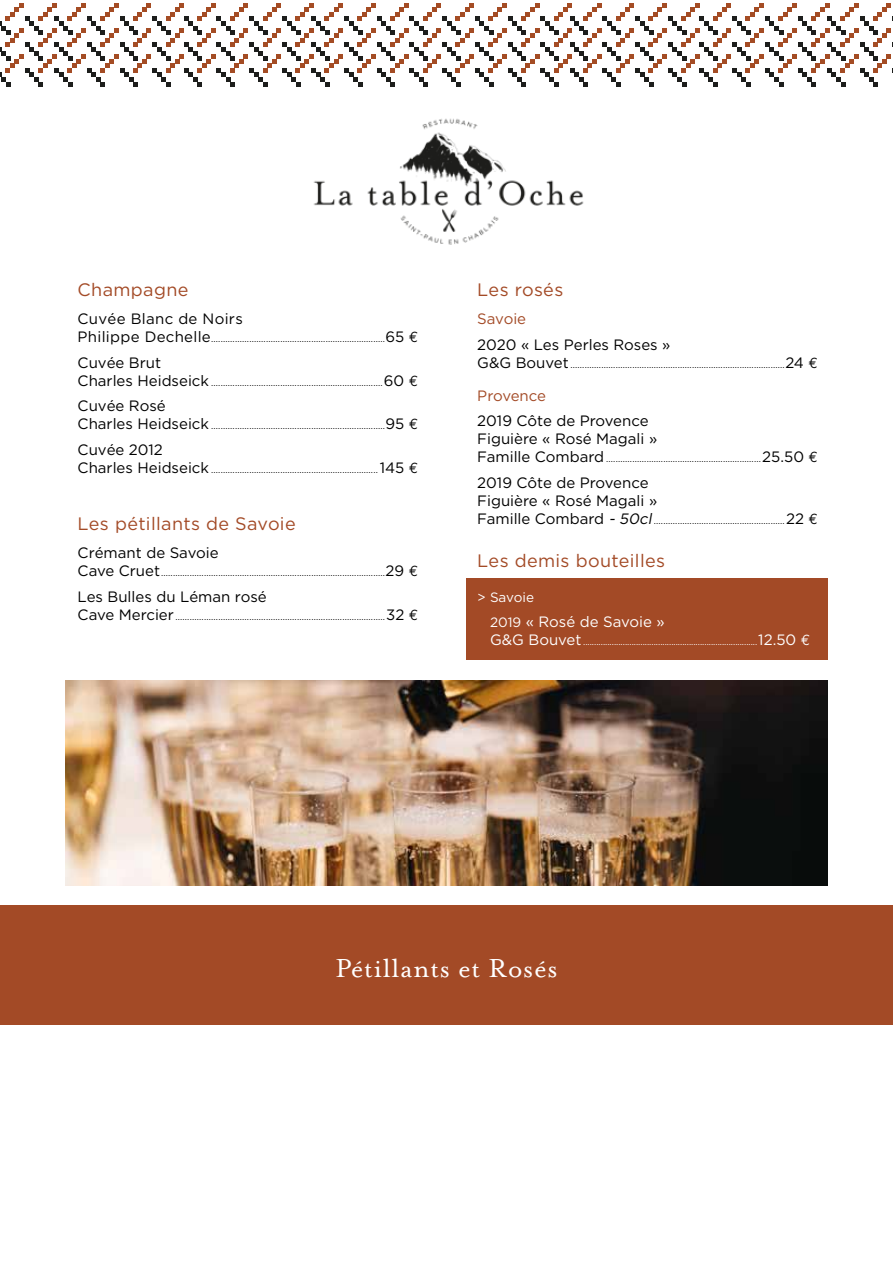
<style>
.page{position:relative;width:893px;height:1263px;background:#fff}
.page>*{position:absolute;margin:0;border:0;box-sizing:border-box;transform-origin:0 0}
.t1{font:30px "Mrs Eaves OT";letter-spacing:.02em;color:#fff}
.t2{font:18px "Gotham HTF";letter-spacing:.02em;color:#a34a26}
.t3{font:15px/18px "Gotham HTF";color:#000}
.t4{font:15px "Gotham HTF";color:#fff}
.t5{font:15px "Gotham HTF";letter-spacing:.02em;color:#000}
.t6{font:15px "Gotham HTF";letter-spacing:-.005em;color:#a34a26}
.t7{font:13.5px "Gotham HTF";color:#fff}
.t8{font:9px "Gotham HTF";color:#000}
.t9{font:9px "Gotham HTF";color:#fff}
.s1{font-size:15px}
.s2{font-family:"Euro Mono";font-size:15px}
.s3{font-style:italic;font-size:15px}
.s4{font-size:13.5px}
</style>
<div class="page">
<div style="left:466px;top:579px;width:362px;height:81px;background:#a34a26"></div>
<img style="left:313px;top:118px;width:271px;height:127px">
<svg style="left:0;top:3px;width:893px;height:83px"></svg>
<div style="left:0;top:906px;width:893px;height:119px;background:#a34a26"></div>
<img style="left:66px;top:680px;width:762px;height:205px">
<h2 class="t2" style="left:78px;top:279px;width:112px">Champagne</h2>
<h3 class="t5" style="left:78px;top:311px;width:167px">Cuvée Blanc de Noirs</h3>
<p class="t8" style="left:78px;top:334px;width:342px"><span class="s1">Philippe Dechelle</span>.........................................................................<span class="s1">65</span> <span class="s2">E</span></p>
<h3 class="t3" style="left:78px;top:353px;width:85px">Cuvée Brut</h3>
<p class="t8" style="left:78px;top:378px;width:342px"><span class="s1">Charles Heidseick</span> ........................................................................<span class="s1">60</span> <span class="s2">E</span></p>
<h3 class="t3" style="left:78px;top:397px;width:90px">Cuvée Rosé</h3>
<p class="t8" style="left:78px;top:421px;width:342px"><span class="s1">Charles Heidseick</span> .........................................................................<span class="s1">95</span> <span class="s2">E</span></p>
<h3 class="t3" style="left:78px;top:440px;width:87px">Cuvée 2012</h3>
<p class="t8" style="left:78px;top:465px;width:342px"><span class="s1">Charles Heidseick</span> ...................................................................... <span class="s1">145</span> <span class="s2">E</span></p>
<h2 class="t2" style="left:78px;top:513px;width:220px">Les pétillants de Savoie</h2>
<h3 class="t3" style="left:78px;top:544px;width:142px">Crémant de Savoie</h3>
<p class="t8" style="left:78px;top:568px;width:342px"><span class="s1">Cave Cruet</span>..............................................................................................<span class="s1">29</span> <span class="s2">E</span></p>
<h3 class="t3" style="left:78px;top:587px;width:191px">Les Bulles du Léman rosé</h3>
<p class="t8" style="left:78px;top:612px;width:342px"><span class="s1">Cave Mercier</span>........................................................................................<span class="s1">32</span> <span class="s2">E</span></p>
<h2 class="t2" style="left:477px;top:279px;width:87px">Les rosés</h2>
<h3 class="t6" style="left:477px;top:311px;width:50px">Savoie</h3>
<h3 class="t3" style="left:477px;top:335px;width:195px">2020 « Les Perles Roses »</h3>
<p class="t8" style="left:477px;top:360px;width:342px"><span class="s1">G&amp;G Bouvet</span>..........................................................................................<span class="s1">24</span> <span class="s2">E</span></p>
<h3 class="t6" style="left:477px;top:387px;width:70px">Provence</h3>
<h3 class="t3" style="left:477px;top:412px;width:181px">2019 Côte de Provence<br>Figuière « Rosé Magali »</h3>
<p class="t8" style="left:477px;top:454px;width:342px"><span class="s1">Famille Combard</span> .................................................................<span class="s1">25.50</span> <span class="s2">E</span></p>
<h3 class="t3" style="left:477px;top:473px;width:181px">2019 Côte de Provence<br>Figuière « Rosé Magali »</h3>
<p class="t8" style="left:477px;top:516px;width:342px"><span class="s1">Famille Combard</span> <span class="s3">- 50cl</span>.......................................................<span class="s1">22</span> <span class="s2">E</span></p>
<h2 class="t2" style="left:477px;top:551px;width:189px">Les demis bouteilles</h2>
<h3 class="t7" style="left:477px;top:590px;width:58px">&gt; Savoie</h3>
<h3 class="t4" style="left:490px;top:614px;width:176px"><span class="s4">2019</span> « Rosé de Savoie »</h3>
<p class="t9" style="left:490px;top:637px;width:321px"><span class="s1">G&amp;G Bouvet</span> ...............................................................................<span class="s1">12.50</span> <span class="s2">E</span></p>
<h1 class="t1" style="left:335px;top:950px;width:224px">Pétillants et Rosés</h1>
</div>
